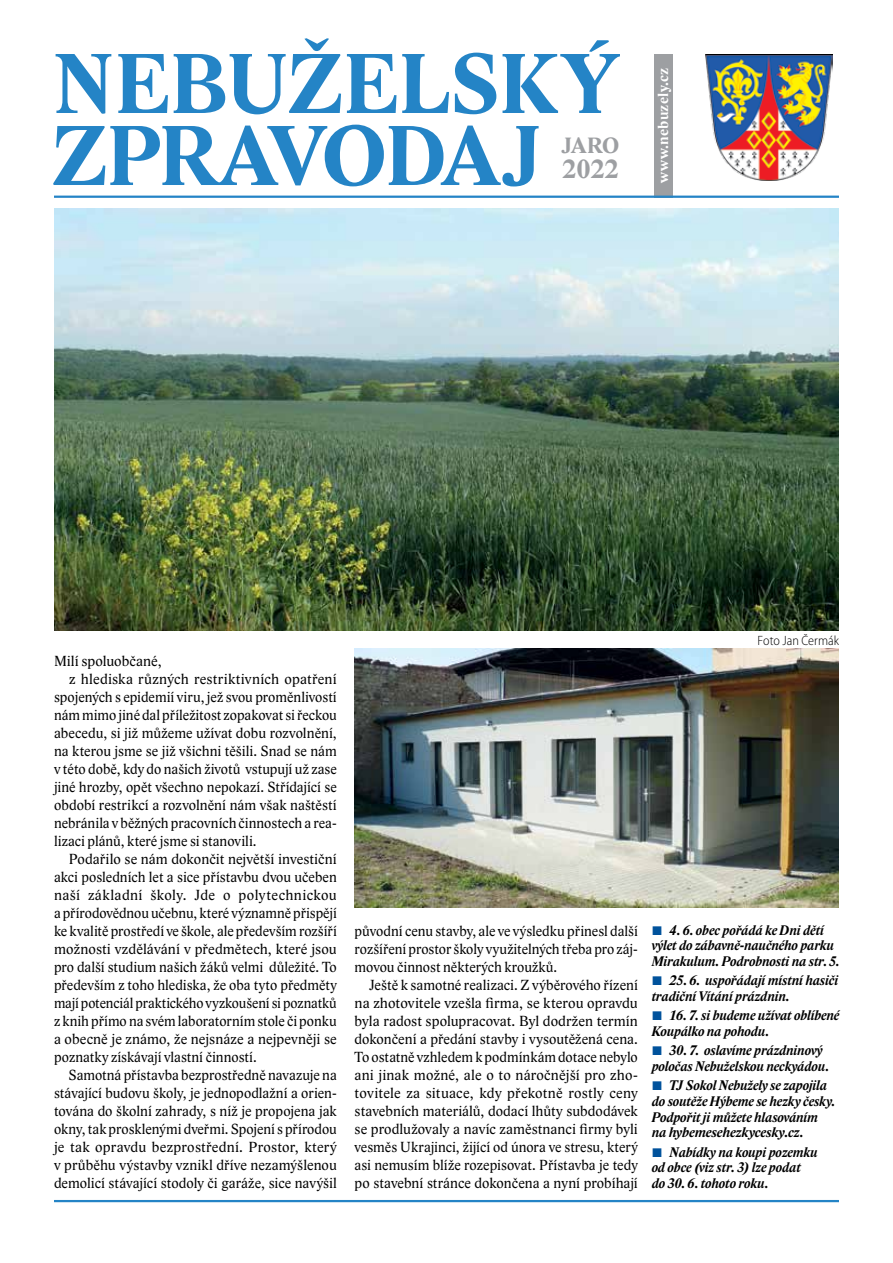
<style>
.page{position:relative;width:893px;height:1263px;background:#fff}
.page>*{position:absolute;margin:0;border:0;box-sizing:border-box;transform-origin:0 0}
.t1{font:700 87px/72px "Lido ST";letter-spacing:-.025em;color:#2484c6}
.t2{font:700 27.15px "Lido STFCE";color:#9d9fa2}
.t3{font:700 22.95px "Lido STFCE";color:#9d9fa2}
.t4{font:15px/18px "Lido ST";letter-spacing:.005em;color:#000;text-align:justify}
.t5{font:15px "Lido ST";letter-spacing:.005em;color:#000;scale:.95 1}
.t6{font:15px "Lido ST";letter-spacing:.005em;color:#000;scale:.96 1}
.t7{font:15px "Lido ST";letter-spacing:.03em;color:#000}
.t8{font:700 15px "Lido ST";letter-spacing:.025em;color:#fff}
.t9{font:italic 700 14.25px/15.6px "Lido ST";color:#000;scale:.96 1}
.t10{font:300 semi-condensed 13.5px "Myriad Pro";color:#000}
</style>
<div class="page">
<div style="left:655px;top:54px;width:18px;height:143px;background:#9d9fa2"></div>
<hr style="left:54px;top:196px;width:785px;height:2px;background:#2484c6">
<img style="left:706px;top:54px;width:126px;height:126px">
<hr style="left:54px;top:1200px;width:785px;height:2px;background:#2484c6">
<img style="left:54px;top:208px;width:785px;height:422px">
<img style="left:355px;top:648px;width:484px;height:260px">
<h1 class="t1" style="left:51px;top:49px;width:569px">NEBUŽELSKÝ<br>ZPRAVODAJ</h1>
<h3 class="t3" style="left:561px;top:131px;width:60px">JARO</h3>
<h2 class="t2" style="left:562px;top:153px;width:58px">2022</h2>
<p class="t8" style="left:654px;top:183px;width:117px;rotate:-90deg">www.nebuzely.cz</p>
<p class="t4" style="left:54px;top:652px;width:109px">Milí spoluobčané,</p>
<p class="t4" style="left:69px;top:670px;width:269px">z hlediska různých restriktivních opatření</p>
<p class="t4" style="left:54px;top:688px;width:284px">spojených s epidemií viru, jež svou proměnlivostí</p>
<p class="t4" style="left:54px;top:706px;width:284px">nám mimo jiné dal příležitost zopakovat si řeckou</p>
<p class="t4" style="left:54px;top:724px;width:284px">abecedu, si již můžeme užívat dobu rozvolnění,</p>
<p class="t4" style="left:54px;top:742px;width:284px">na kterou jsme se již všichni těšili. Snad se nám</p>
<p class="t4" style="left:54px;top:760px;width:284px">v této době, kdy do našich životů vstupují už zase</p>
<p class="t4" style="left:54px;top:778px;width:284px">jiné hrozby, opět všechno nepokazí. Střídající se</p>
<p class="t4" style="left:54px;top:796px;width:284px">období restrikcí a rozvolnění nám však naštěstí</p>
<p class="t4" style="left:54px;top:814px;width:284px">nebránila v běžných pracovních činnostech a rea-</p>
<p class="t4" style="left:54px;top:832px;width:204px">lizaci plánů, které jsme si stanovili.</p>
<p class="t4" style="left:69px;top:850px;width:269px">Podařilo se nám dokončit největší investiční</p>
<p class="t4" style="left:54px;top:868px;width:284px">akci posledních let a sice přístavbu dvou učeben</p>
<p class="t7" style="left:54px;top:886px;width:284px">naší základní školy. Jde o polytechnickou</p>
<p class="t6" style="left:54px;top:904px;width:296px">a přírodovědnou učebnu, které významně přispějí</p>
<p class="t4" style="left:54px;top:922px;width:284px">ke kvalitě prostředí ve škole, ale především rozšíří</p>
<p class="t4" style="left:54px;top:940px;width:284px">možnosti vzdělávání v předmětech, které jsou</p>
<p class="t4" style="left:54px;top:958px;width:284px">pro další studium našich žáků velmi důležité. To</p>
<p class="t4" style="left:54px;top:976px;width:284px">především z toho hlediska, že oba tyto předměty</p>
<p class="t5" style="left:54px;top:994px;width:299px">mají potenciál praktického vyzkoušení si poznatků</p>
<p class="t4" style="left:54px;top:1012px;width:284px">z knih přímo na svém laboratorním stole či ponku</p>
<p class="t4" style="left:54px;top:1030px;width:284px">a obecně je známo, že nejsnáze a nejpevněji se</p>
<p class="t4" style="left:54px;top:1048px;width:204px">poznatky získávají vlastní činností.</p>
<p class="t4" style="left:69px;top:1066px;width:270px">Samotná přístavba bezprostředně navazuje na</p>
<p class="t4" style="left:54px;top:1084px;width:284px">stávající budovu školy, je jednopodlažní a orien-</p>
<p class="t4" style="left:54px;top:1102px;width:284px">tována do školní zahrady, s níž je propojena jak</p>
<p class="t4" style="left:54px;top:1120px;width:284px">okny, tak prosklenými dveřmi. Spojení s přírodou</p>
<p class="t4" style="left:54px;top:1138px;width:284px">je tak opravdu bezprostřední. Prostor, který</p>
<p class="t4" style="left:54px;top:1156px;width:284px">v průběhu výstavby vznikl dříve nezamýšlenou</p>
<p class="t4" style="left:54px;top:1174px;width:284px">demolicí stávající stodoly či garáže, sice navýšil</p>
<p class="t10" style="left:758px;top:633px;width:83px">Foto Jan Čermák</p>
<p class="t4" style="left:355px;top:922px;width:285px">původní cenu stavby, ale ve výsledku přinesl další rozšíření prostor školy využitelných třeba pro záj&shy;movou činnost některých kroužků.</p>
<p class="t4" style="left:355px;top:976px;width:285px;text-indent:15px">Ještě k samotné realizaci. Z výběrového řízení na zhotovitele vzešla firma, se kterou opravdu byla radost spolupracovat. Byl dodržen termín dokončení a předání stavby i vysoutěžená cena.<br>To ostatně vzhledem k podmínkám dotace nebylo ani jinak možné, ale o to náročnější pro zho&shy;tovitele za situace, kdy překotně rostly ceny stavebních materiálů, dodací lhůty subdodávek se prodlužovaly a navíc zaměstnanci firmy byli vesměs Ukrajinci, žijící od února ve stresu, který asi nemusím blíže rozepisovat. Přístavba je tedy po stavební stránce dokončena a nyní probíhají</p>
<p class="t9" style="left:652px;top:923px;width:197px;text-align:center">4. 6. obec pořádá ke Dni dětí<br>výlet do zábavně-naučného parku<br>Mirakulum. Podrobnosti na str. 5.</p>
<p class="t9" style="left:652px;top:973px;width:196px;text-indent:18px">25. 6. uspořádají místní hasiči tradiční Vítání prázdnin.</p>
<p class="t9" style="left:652px;top:1008px;width:197px;text-indent:18px">16. 7. si budeme užívat oblíbené<br>Koupálko na pohodu.</p>
<p class="t9" style="left:652px;top:1043px;width:186px;text-indent:18px">30. 7. oslavíme prázdninový poločas Nebuželskou neckyádou.</p>
<p class="t9" style="left:652px;top:1078px;width:193px;text-indent:18px">TJ Sokol Nebužely se zapojila do soutěže Hýbeme se hezky česky.<br>Podpořit ji můžete hlasováním na hybemesehezkycesky.cz.</p>
<p class="t9" style="left:652px;top:1145px;width:174px;text-indent:18px">Nabídky na koupi pozemku od obce (viz str. 3) lze podat do 30. 6. tohoto roku.</p>
</div>
